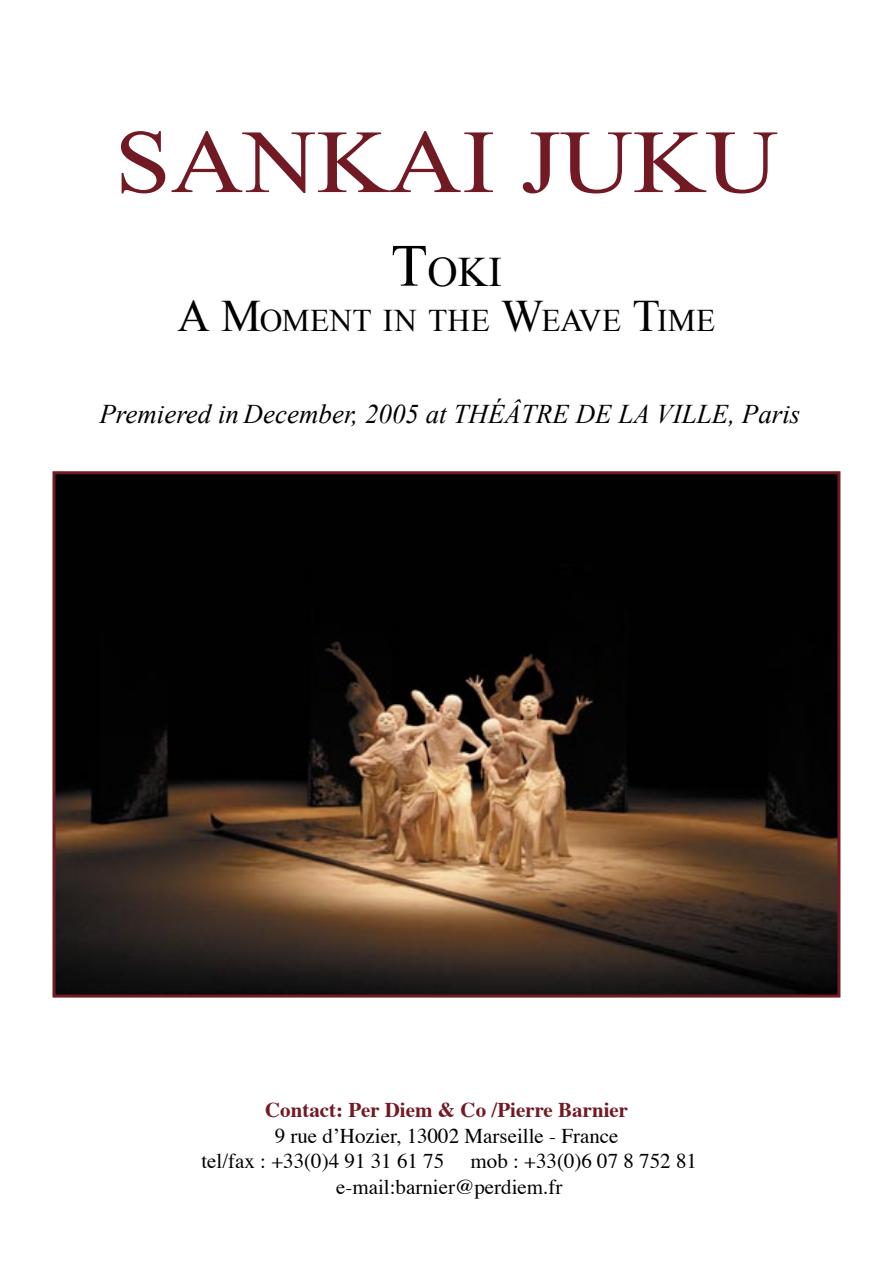
<style>
.page{position:relative;width:893px;height:1263px;background:#fff}
.page>*{position:absolute;margin:0;border:0;box-sizing:border-box;transform-origin:0 0}
.t1{font:90px "Times New Roman";color:#721a23;scale:1.12 1}
.t2{font:42px "Times New Roman";color:#000}
.t3{font:31.5px "Times New Roman";letter-spacing:.01em;color:#000}
.t4{font:italic 27px "Times New Roman";color:#000}
.t5{font:21px/25.5px "Times";color:#000}
.t6{font:700 21px "Times";color:#721a23}
.s1{font-size:60px}
.s2{font-size:45px}
</style>
<div class="page">
<svg style="left:52px;top:471px;width:788px;height:526px;background:#2b1f17"></svg>
<h1 class="t1" style="left:115px;top:110px;width:594px">SANKAI JUKU</h1>
<h2 class="t2" style="left:391px;top:247px;width:113px"><span class="s1">T</span>OKI</h2>
<h3 class="t3" style="left:177px;top:302px;width:539px"><span class="s2">A M</span>OMENT IN THE <span class="s2">W</span>EAVE <span class="s2">T</span>IME</h3>
<p class="t4" style="left:99px;top:398px;width:702px">Premiered in December, 2005 at THÉÂTRE DE LA VILLE, Paris</p>
<p class="t6" style="left:265px;top:1090px;width:365px">Contact: Per Diem &amp; Co /Pierre Barnier</p>
<p class="t5" style="left:201px;top:1121px;width:419px;text-indent:73px">9 rue d’Hozier, 13002 Marseille - France tel/fax : +33(0)4 91 31 61 75</p>
<p class="t5" style="left:336px;top:1146px;width:362px;text-indent:134px">mob : +33(0)6 07 8 752 81 e-mail:barnier@perdiem.fr</p>
</div>
